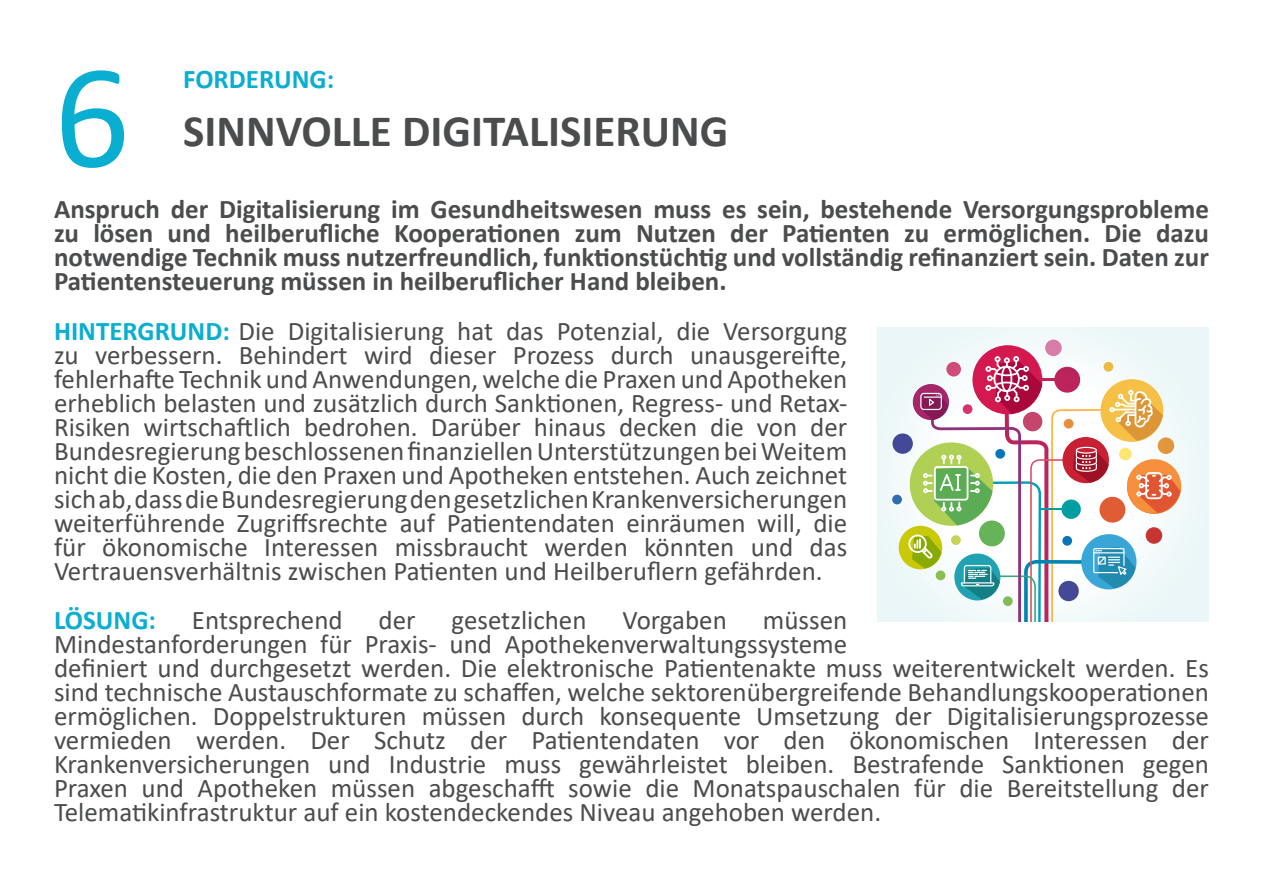
<style>
.page{position:relative;width:1263px;height:893px;background:#fff}
.page>*{position:absolute;margin:0;border:0;box-sizing:border-box;transform-origin:0 0}
.t1{font:150px "Calibri";color:#09aed1}
._45pt_Reg_Lea_50{font:700 45px "Calibri";color:#4b4c4d}
._12pt_Reg_Lea_16{font:27px/24px "Calibri";color:#4b4c4d;text-align:justify}
._12pt_Reg_Lea_16-2{font:700 27px/24px "Calibri";color:#4b4c4d;text-align:justify}
._45pt_Reg_Lea_50-2{font:700 27px "Calibri";color:#09aed1}
._12pt_Reg_Lea_16-3{font:700 27px "Calibri";color:#09aed1}
.s1{font-weight:700;color:#09aed1}
</style>
<div class="page">
<div style="left:877px;top:327px;width:332px;height:295px;background:#ebf7f8"></div>
<div style="left:892px;top:433px;width:21px;height:21px;background:#434997;border-radius:50%"></div>
<svg style="left:1045px;top:340px;width:17px;height:16px"></svg>
<div style="left:892px;top:495px;width:10px;height:9px;background:#3272b4;border-radius:50%"></div>
<div style="left:899px;top:526px;width:43px;height:43px;background:#c9c909;border-radius:50%"></div>
<div style="left:908px;top:535px;width:19px;height:18px;border:2px solid #fff;border-radius:50%"></div>
<svg style="left:912px;top:345px;width:268px;height:277px"></svg>
<p class="t1" style="left:54px;top:13px;width:78px">6</p>
<p class="_45pt_Reg_Lea_50-2" style="left:183px;top:60px;width:153px">FORDERUNG:</p>
<p class="_45pt_Reg_Lea_50" style="left:183px;top:99px;width:547px">SINNVOLLE DIGITALISIERUNG</p>
<p class="_12pt_Reg_Lea_16-2" style="left:54px;top:197px;width:1156px">Anspruch der Digitalisierung im Gesundheitswesen muss es sein, bestehende Versorgungsprobleme zu lösen und heilberufliche Kooperationen zum Nutzen der Patienten zu ermöglichen. Die dazu notwendige Technik muss nutzerfreundlich, funktionstüchtig und vollständig refinanziert sein. Daten zur Patientensteuerung müssen in heilberuflicher Hand bleiben.</p>
<p class="_12pt_Reg_Lea_16" style="left:54px;top:318px;width:795px"><span class="s1">HINTERGRUND:</span> Die Digitalisierung hat das Potenzial, die Versorgung zu verbessern. Behindert wird dieser Prozess durch unausgereifte, fehlerhafte Technik und Anwendungen, welche die Praxen und Apotheken erheblich belasten und zusätzlich durch Sanktionen, Regress- und Retax-Risiken wirtschaftlich bedrohen. Darüber hinaus decken die von der Bundesregierung beschlossenen finanziellen Unterstützungen bei Weitem nicht die Kosten, die den Praxen und Apotheken entstehen. Auch zeichnet sich ab, dass die Bundesregierung den gesetzlichen Krankenversicherungen weiterführende Zugriffsrechte auf Patientendaten einräumen will, die für ökonomische Interessen missbraucht werden könnten und das Vertrauensverhältnis zwischen Patienten und Heilberuflern gefährden.</p>
<p class="_12pt_Reg_Lea_16-3" style="left:54px;top:601px;width:104px">LÖSUNG:</p>
<p class="_12pt_Reg_Lea_16" style="left:192px;top:608px;width:152px">Entsprechend</p>
<p class="_12pt_Reg_Lea_16" style="left:379px;top:608px;width:39px">der</p>
<p class="_12pt_Reg_Lea_16" style="left:451px;top:608px;width:137px">gesetzlichen</p>
<p class="_12pt_Reg_Lea_16" style="left:622px;top:608px;width:106px">Vorgaben</p>
<p class="_12pt_Reg_Lea_16" style="left:54px;top:608px;width:1156px;text-align:left;text-indent:709px">müssen<br>Mindestanforderungen für Praxis- und Apothekenverwaltungssysteme<br>definiert und durchgesetzt werden. Die elektronische Patientenakte muss weiterentwickelt werden. Es sind technische Austauschformate zu schaffen, welche sektorenübergreifende Behandlungskooperationen ermöglichen. Doppelstrukturen müssen durch konsequente Umsetzung der Digitalisierungsprozesse vermieden werden. Der Schutz der Patientendaten vor den ökonomischen Interessen der Krankenversicherungen und Industrie muss gewährleistet bleiben. Bestrafende Sanktionen gegen Praxen und Apotheken müssen abgeschafft sowie die Monatspauschalen für die Bereitstellung der Telematikinfrastruktur auf ein kostendeckendes Niveau angehoben werden.</p>
</div>
